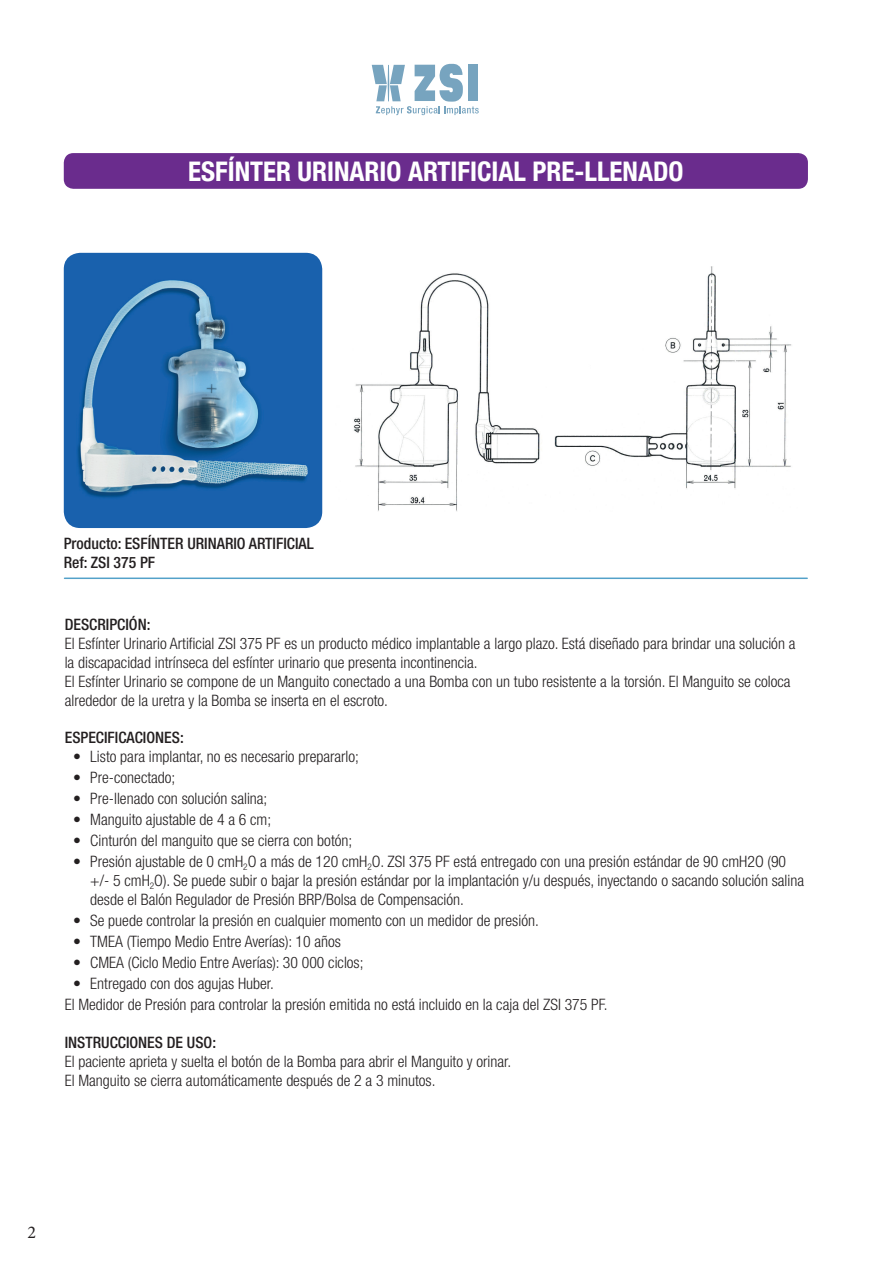
<style>
.page{position:relative;width:893px;height:1263px;background:#fff}
.page>*{position:absolute;margin:0;border:0;box-sizing:border-box;transform-origin:0 0}
.t1{font:700 condensed 27px "Helvetica Neue LT Com";color:#fff}
.t2{font:18px "Minion Pro";color:#231f20}
.t3{font:300 condensed 15.75px/18.9px "Helvetica Neue LT Std";color:#231f20}
.t4{font:500 condensed 15.75px/18.9px "Helvetica Neue LT Std";color:#231f20}
.t5{font:700 7.05px "Arial";color:#16191d}
</style>
<div class="page">
<svg style="left:372px;top:64px;width:107px;height:51px"></svg>
<div style="left:64px;top:153px;width:744px;height:36px;background:#6a2c8d;border-radius:10px"></div>
<hr style="left:65px;top:577px;width:742px;height:2px;background:#53a1c9">
<img style="left:64px;top:253px;width:258px;height:275px">
<img style="left:354px;top:266px;width:438px;height:246px">
<h1 class="t1" style="left:188px;top:155px;width:497px">ESFÍNTER URINARIO ARTIFICIAL PRE-LLENADO</h1>
<p class="t4" style="left:64px;top:534px;width:251px">Producto: ESFÍNTER URINARIO ARTIFICIAL<br>Ref: ZSI 375 PF</p>
<p class="t4" style="left:65px;top:615px;width:87px">DESCRIPCIÓN:</p>
<p class="t3" style="left:65px;top:634px;width:732px">El Esfínter Urinario Artificial ZSI 375 PF es un producto médico implantable a largo plazo. Está diseñado para brindar una solución a la discapacidad intrínseca del esfínter urinario que presenta incontinencia.<br>El Esfínter Urinario se compone de un Manguito conectado a una Bomba con un tubo resistente a la torsión. El Manguito se coloca alrededor de la uretra y la Bomba se inserta en el escroto.</p>
<p class="t4" style="left:65px;top:728px;width:121px">ESPECIFICACIONES:</p>
<p class="t3" style="left:73px;top:747px;width:287px">• Listo para implantar, no es necesario prepararlo;</p>
<p class="t3" style="left:73px;top:768px;width:104px">• Pre-conectado;</p>
<p class="t3" style="left:73px;top:789px;width:196px">• Pre-llenado con solución salina;</p>
<p class="t3" style="left:73px;top:810px;width:199px">• Manguito ajustable de 4 a 6 cm;</p>
<p class="t3" style="left:73px;top:831px;width:281px">• Cinturón del manguito que se cierra con botón;</p>
<p class="t3" style="left:90px;top:852px;width:715px;text-indent:-17px">• Presión ajustable de 0 cmH<sub>2</sub>O a más de 120 cmH<sub>2</sub>O. ZSI 375 PF está entregado con una presión estándar de 90 cmH2O (90 +/- 5 cmH<sub>2</sub>O). Se puede subir o bajar la presión estándar por la implantación y/u después, inyectando o sacando solución salina desde el Balón Regulador de Presión BRP/Bolsa de Compensación.</p>
<p class="t3" style="left:73px;top:911px;width:467px">• Se puede controlar la presión en cualquier momento con un medidor de presión.</p>
<p class="t3" style="left:73px;top:932px;width:269px">• TMEA (Tiempo Medio Entre Averías): 10 años</p>
<p class="t3" style="left:73px;top:953px;width:292px">• CMEA (Ciclo Medio Entre Averías): 30 000 ciclos;</p>
<p class="t3" style="left:65px;top:973px;width:544px;line-height:21px;text-indent:9px">• Entregado con dos agujas Huber.<br>El Medidor de Presión para controlar la presión emitida no está incluido en la caja del ZSI 375 PF.</p>
<p class="t4" style="left:65px;top:1033px;width:153px">INSTRUCCIONES DE USO:</p>
<p class="t3" style="left:65px;top:1052px;width:448px">El paciente aprieta y suelta el botón de la Bomba para abrir el Manguito y orinar.<br>El Manguito se cierra automáticamente después de 2 a 3 minutos.</p>
<p class="t5" style="left:701px;top:671px;width:7px">A</p>
<p class="t2" style="left:28px;top:1220px;width:10px">2</p>
</div>
